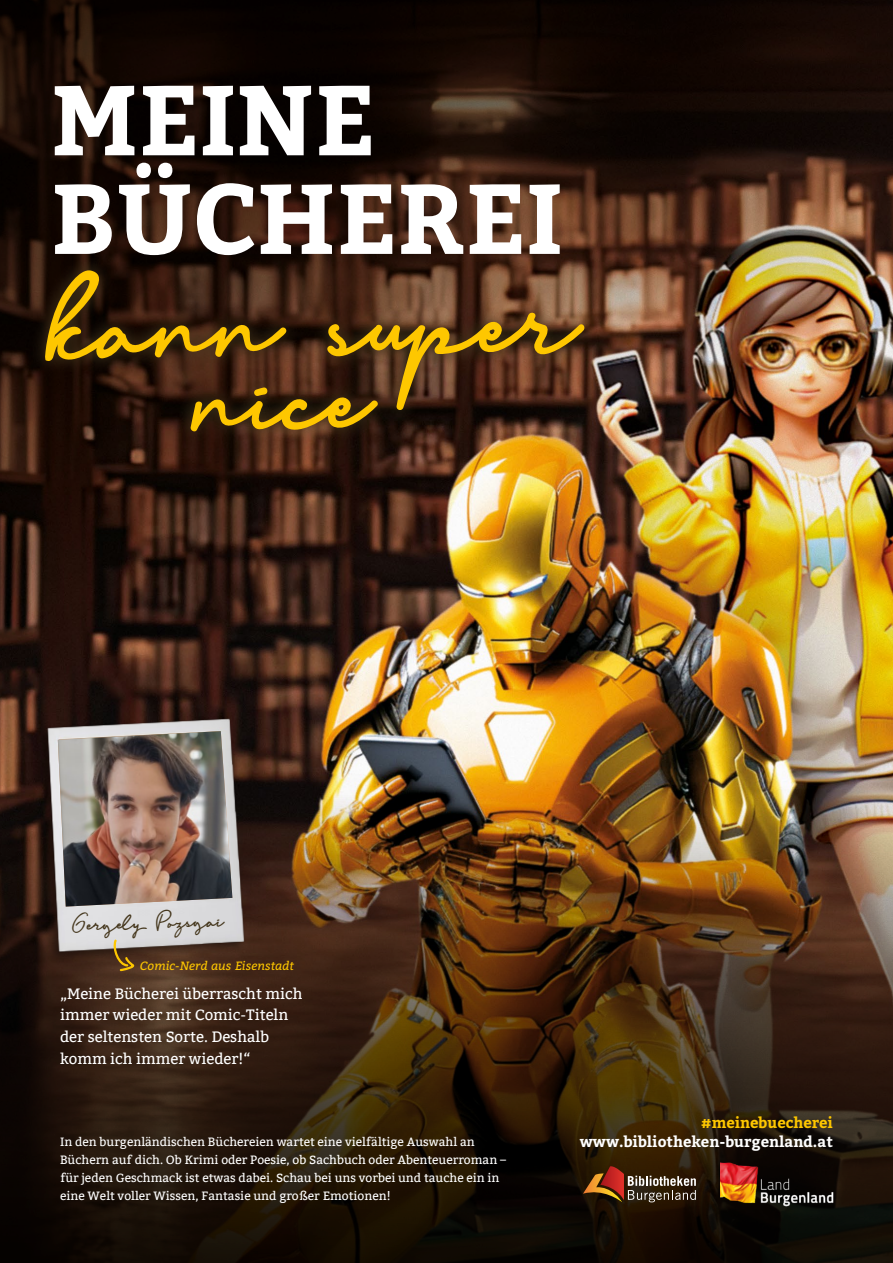
<style>
.page{position:relative;width:893px;height:1263px;background:#fff}
.page>*{position:absolute;margin:0;border:0;box-sizing:border-box;transform-origin:0 0}
.t1{font:180.3px "Balig Script";color:#fec700}
.t2{font:700 98.55px/98.6px "Bitter";color:#fff}
.t3{font:31.5px "Balig Script";color:#45371d}
.t4{font:15px/21.8px "Bitter";color:#fff}
.t5{font:700 15px "Bitter";color:#fff}
.t6{font:700 15px "Bitter";color:#fec700}
.t7{font:12px/18px "Bitter";color:#fff}
.t8{font:italic 12px "Bitter";color:#fec700}
</style>
<div class="page">
<img style="left:0;top:697px;width:893px;height:61px">
<img style="left:0;top:758px;width:893px;height:505px">
<img style="left:0;top:0;width:893px;height:697px">
<svg style="left:28px;top:249px;width:573px;height:199px;background:#3e2415"></svg>
<div style="left:36px;top:716px;width:210px;height:247px;background:#000;opacity:.4"></div>
<img style="left:43px;top:715px;width:206px;height:242px">
<img style="left:58px;top:731px;width:174px;height:176px">
<svg style="left:112px;top:938px;width:23px;height:34px"></svg>
<svg style="left:583px;top:1166px;width:113px;height:36px;background:#624028"></svg>
<img style="left:720px;top:1161px;width:115px;height:45px">
<h2 class="t2" style="left:51px;top:72px;width:513px">MEINE<br>BÜCHEREI</h2>
<h1 class="t1" style="left:44px;top:227px;width:531px">kann super</h1>
<h1 class="t1" style="left:191px;top:302px;width:177px">nice</h1>
<h3 class="t3" style="left:71px;top:907px;width:153px;rotate:-1deg">Gergely Pozsgai</h3>
<p class="t8" style="left:140px;top:957px;width:155px">Comic-Nerd aus Eisenstadt</p>
<p class="t4" style="left:60px;top:983px;width:244px">„Meine Bücherei überrascht mich immer wieder mit Comic-Titeln der seltensten Sorte. Deshalb komm ich immer wieder!“</p>
<p class="t7" style="left:60px;top:1133px;width:447px">In den burgenländischen Büchereien wartet eine vielfältige Auswahl an Büchern auf dich. Ob Krimi oder Poesie, ob Sachbuch oder Abenteuerroman – für jeden Geschmack ist etwas dabei. Schau bei uns vorbei und tauche ein in eine Welt voller Wissen, Fantasie und großer Emotionen!</p>
<p class="t6" style="left:701px;top:1113px;width:134px">#meinebuecherei</p>
<p class="t5" style="left:580px;top:1133px;width:255px">www.bibliotheken-burgenland.at</p>
</div>
